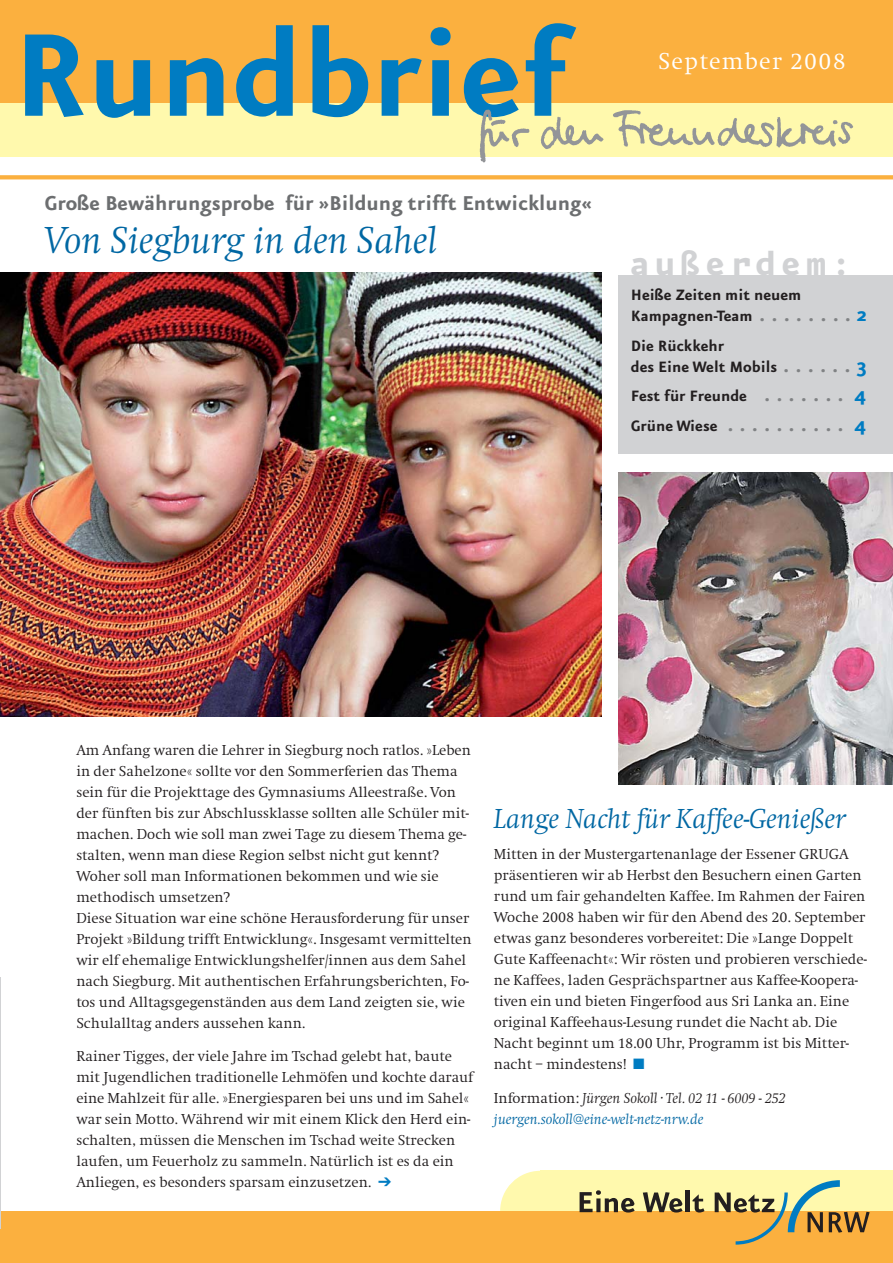
<style>
.page{position:relative;width:893px;height:1263px;background:#fff}
.page>*{position:absolute;margin:0;border:0;box-sizing:border-box;transform-origin:0 0}
.t1{font:700 141px "Eureka Sans";color:#007cc2}
.t2{font:700 42px "Eureka Mono";color:#d1d2d4}
.t3{font:italic 300 39px "Swift EF";color:#0067a3}
.t4{font:italic 300 28.5px "Swift EF";color:#0067a3}
.t5{font:700 24px "Eureka Sans";color:#6c6e70}
.t6{font:300 24px "Swift EF";letter-spacing:.055em;color:#fff}
.t7{font:700 18px/21px "Eureka Sans";color:#231f20}
.t8{font:300 15px/21px "Swift EF";color:#231f20}
.t9{font:italic 300 15px/21px "Swift EF";color:#0067a3}
.s1{font-size:24px;color:#808284}
.s2{font-size:24px;color:#007cc2}
.s3{color:#007cc2}
.s4{font-style:normal;color:#231f20}
.s5{color:#231f20}
</style>
<div class="page">
<img style="left:618px;top:472px;width:274px;height:313px">
<div style="left:0;top:102px;width:892px;height:55px;background:#fff9ad"></div>
<div style="left:0;top:0;width:892px;height:102px;background:#fbb03f"></div>
<svg style="left:0;top:175px;width:892px;height:4px;background:#fbb448"></svg>
<img style="left:479px;top:109px;width:375px;height:54px">
<div style="left:618px;top:275px;width:274px;height:178px;background:#d1d2d4"></div>
<div style="left:540px;top:1171px;width:352px;height:41px;background:#fff9ad"></div>
<div style="left:500px;top:1171px;width:80px;height:80px;background:#fff9ad;border-radius:50%"></div>
<div style="left:0;top:1212px;width:892px;height:51px;background:#fbb03f"></div>
<svg style="left:579px;top:1190px;width:55px;height:23px"></svg>
<svg style="left:642px;top:1192px;width:40px;height:21px"></svg>
<hr style="left:685px;top:1190px;width:4px;height:22px;background:#231f20">
<svg style="left:692px;top:1194px;width:12px;height:19px"></svg>
<svg style="left:714px;top:1180px;width:155px;height:65px"></svg>
<hr style="left:0;top:978px;width:1px;height:251px;background:#d1d2d4">
<img style="left:0;top:272px;width:601px;height:445px">
<h1 class="t1" style="left:12px;top:23px;width:555px">Rundbrief</h1>
<h3 class="t5" style="left:44px;top:195px;width:549px">Große Bewährungsprobe für »Bildung trifft Entwicklung«</h3>
<h3 class="t3" style="left:44px;top:225px;width:394px">Von Siegburg in den Sahel</h3>
<h3 class="t6" style="left:658px;top:52px;width:189px">September 2008</h3>
<h2 class="t2" style="left:627px;top:236px;width:228px">außerdem:</h2>
<p class="t7" style="left:630px;top:286px;width:237px">Heiße Zeiten mit neuem<br>Kampagnen-Team <span class="s1">. . . . . . . .</span> <span class="s2">2</span></p>
<p class="t7" style="left:630px;top:336px;width:237px">Die Rückkehr<br>des Eine Welt Mobils <span class="s1">. . . . . .</span> <span class="s2">3</span></p>
<p class="t7" style="left:630px;top:383px;width:237px;line-height:29.5px">Fest für Freunde <span class="s1">. . . . . . .</span> <span class="s2">4<br></span>Grüne Wiese <span class="s1">. . . . . . . . . .</span> <span class="s2">4</span></p>
<p class="t8" style="left:76px;top:740px;width:396px">Am Anfang waren die Lehrer in Siegburg noch ratlos. »Leben in der Sahelzone« sollte vor den Sommerferien das Thema sein für die Projekttage des Gymnasiums Alleestraße. Von der fünften bis zur Abschlussklasse sollten alle Schüler mit&shy;machen. Doch wie soll man zwei Tage zu diesem Thema ge&shy;stalten, wenn man diese Region selbst nicht gut kennt?<br>Woher soll man Informationen bekommen und wie sie methodisch umsetzen?<br>Diese Situation war eine schöne Herausforderung für unser Projekt »Bildung trifft Entwicklung«. Insgesamt vermittelten wir elf ehemalige Entwicklungshelfer/innen aus dem Sahel nach Siegburg. Mit authentischen Erfahrungsberichten, Fo&shy;tos und Alltagsgegenständen aus dem Land zeigten sie, wie Schulalltag anders aussehen kann.</p>
<p class="t8" style="left:76px;top:1046px;width:398px">Rainer Tigges, der viele Jahre im Tschad gelebt hat, baute mit Jugendlichen traditionelle Lehmöfen und kochte darauf eine Mahlzeit für alle. »Energiesparen bei uns und im Sahel« war sein Motto. Während wir mit einem Klick den Herd ein&shy;schalten, müssen die Menschen im Tschad weite Strecken laufen, um Feuerholz zu sammeln. Natürlich ist es da ein Anliegen, es besonders sparsam einzusetzen. <span class="s3">➔</span></p>
<h3 class="t4" style="left:494px;top:807px;width:353px">Lange Nacht für Kaffee-Genießer</h3>
<p class="t8" style="left:494px;top:845px;width:374px">Mitten in der Mustergartenanlage der Essener GRUGA präsentieren wir ab Herbst den Besuchern einen Garten rund um fair gehandelten Kaffee. Im Rahmen der Fairen Woche 2008 haben wir für den Abend des 20. September etwas ganz besonderes vorbereitet: Die »Lange Doppelt Gute Kaffeenacht«: Wir rösten und probieren verschiede&shy;ne Kaffees, laden Gesprächspartner aus Kaffee-Koopera&shy;tiven ein und bieten Fingerfood aus Sri Lanka an. Eine original Kaffeehaus-Lesung rundet die Nacht ab. Die Nacht beginnt um 18.00 Uhr, Programm ist bis Mitter&shy;nacht – mindestens! <span class="s3">■</span></p>
<p class="t9" style="left:494px;top:1089px;width:293px"><span class="s4">Information:</span> <span class="s5">Jürgen Sokoll · Tel. 02 11 - 6009 - 252 </span>juergen.sokoll@eine-welt-netz-nrw.de</p>
</div>
